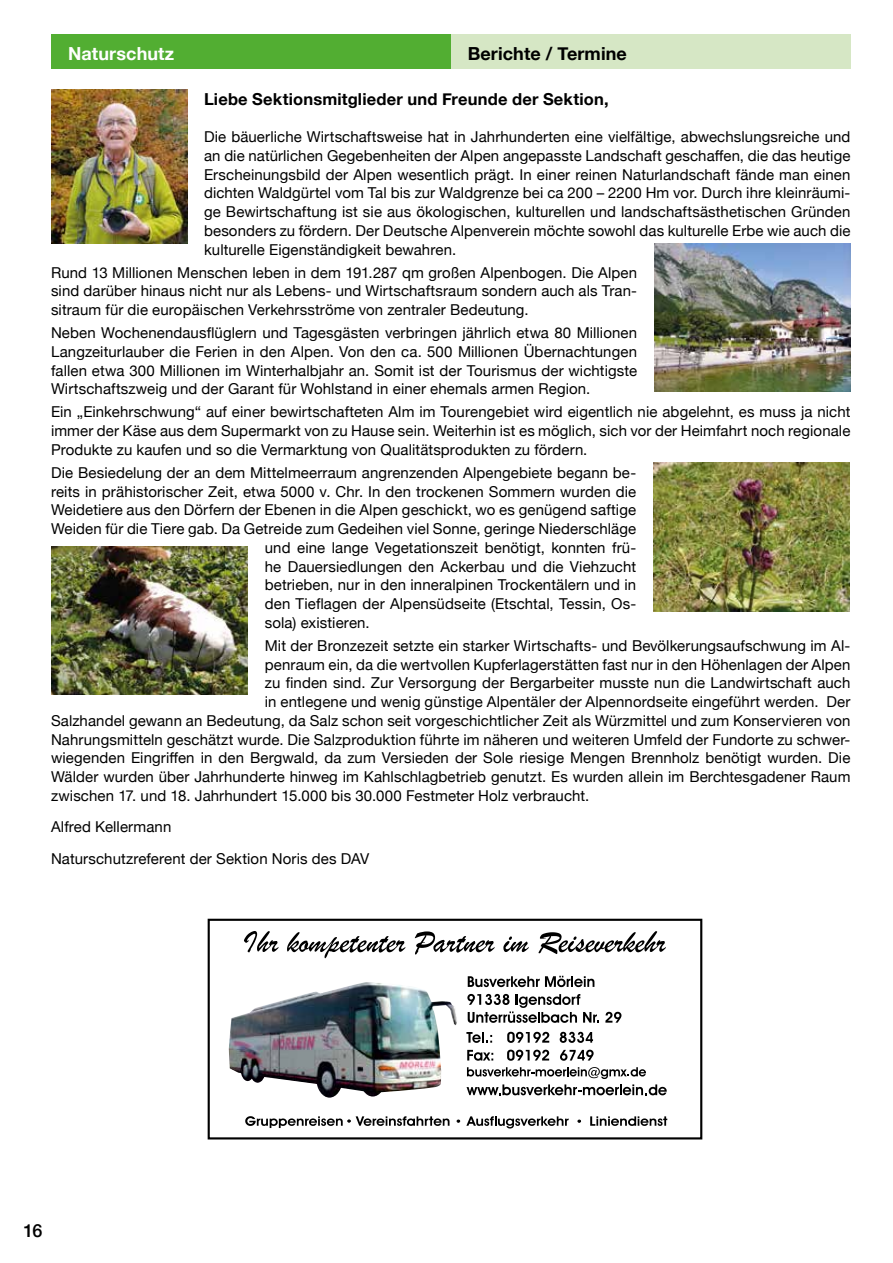
<style>
.page{position:relative;width:893px;height:1263px;background:#fff}
.page>*{position:absolute;margin:0;border:0;box-sizing:border-box;transform-origin:0 0}
.t1{font:700 18px "Helvetica Neue";letter-spacing:.005em;color:#000}
.t2{font:700 18px "Helvetica Neue";letter-spacing:.005em;color:#fff}
.t3{font:500 18px "Helvetica Neue";color:#000}
.t4{font:700 16.5px "Helvetica Neue";letter-spacing:.01em;color:#000}
.t5{font:15px/18.8px "Helvetica Neue";letter-spacing:.005em;color:#000;text-align:justify}
</style>
<div class="page">
<div style="left:451px;top:34px;width:399px;height:34px;background:#d6e7c5"></div>
<div style="left:51px;top:34px;width:400px;height:34px;background:#52ae32"></div>
<img style="left:52px;top:89px;width:135px;height:154px">
<img style="left:654px;top:243px;width:196px;height:149px">
<img style="left:52px;top:546px;width:196px;height:149px">
<img style="left:653px;top:463px;width:196px;height:148px">
<img style="left:321px;top:1093px;width:17px;height:5px">
<img style="left:365px;top:1093px;width:16px;height:3px">
<img style="left:229px;top:982px;width:228px;height:111px">
<div style="left:208px;top:919px;width:494px;height:220px;border:2px solid #000"></div>
<svg style="left:244px;top:931px;width:34px;height:21px"></svg>
<svg style="left:287px;top:932px;width:118px;height:26px"></svg>
<svg style="left:415px;top:931px;width:80px;height:23px"></svg>
<svg style="left:503px;top:936px;width:26px;height:16px"></svg>
<svg style="left:538px;top:931px;width:128px;height:23px"></svg>
<svg style="left:356px;top:1116px;width:93px;height:10px"></svg>
<svg style="left:466px;top:1116px;width:103px;height:12px"></svg>
<svg style="left:590px;top:1116px;width:77px;height:10px"></svg>
<svg style="left:245px;top:1116px;width:105px;height:12px"></svg>
<svg style="left:468px;top:976px;width:126px;height:11px"></svg>
<svg style="left:467px;top:994px;width:132px;height:29px"></svg>
<svg style="left:605px;top:1012px;width:16px;height:11px"></svg>
<svg style="left:466px;top:1032px;width:26px;height:11px"></svg>
<svg style="left:507px;top:1032px;width:42px;height:11px"></svg>
<svg style="left:560px;top:1032px;width:33px;height:11px"></svg>
<svg style="left:467px;top:1050px;width:26px;height:11px"></svg>
<svg style="left:507px;top:1050px;width:42px;height:11px"></svg>
<svg style="left:560px;top:1050px;width:34px;height:11px"></svg>
<svg style="left:467px;top:1067px;width:200px;height:28px"></svg>
<p class="t2" style="left:68px;top:39px;width:108px">Naturschutz</p>
<p class="t1" style="left:468px;top:39px;width:161px">Berichte / Termine</p>
<p class="t4" style="left:204px;top:87px;width:406px">Liebe Sektionsmitglieder und Freunde der Sektion,</p>
<p class="t5" style="left:204px;top:128px;width:648px">Die bäuerliche Wirtschaftsweise hat in Jahrhunderten eine vielfältige, abwechslungsreiche und an die natürlichen Gegebenheiten der Alpen angepasste Landschaft geschaffen, die das heutige Erscheinungsbild der Alpen wesentlich prägt. In einer reinen Naturlandschaft fände man einen dichten Waldgürtel vom Tal bis zur Waldgrenze bei ca 200 – 2200 Hm vor. Durch ihre kleinräumi&shy;ge Bewirtschaftung ist sie aus ökologischen, kulturellen und landschaftsästhetischen Gründen besonders zu fördern. Der Deutsche Alpenverein möchte sowohl das kulturelle Erbe wie auch die kulturelle Eigenständigkeit bewahren.</p>
<p class="t5" style="left:51px;top:264px;width:588px">Rund 13 Millionen Menschen leben in dem 191.287 qm großen Alpenbogen. Die Alpen sind darüber hinaus nicht nur als Lebens- und Wirtschaftsraum sondern auch als Tran&shy;sitraum für die europäischen Verkehrsströme von zentraler Bedeutung.</p>
<p class="t5" style="left:51px;top:324px;width:588px">Neben Wochenendausflüglern und Tagesgästen verbringen jährlich etwa 80 Millionen Langzeiturlauber die Ferien in den Alpen. Von den ca. 500 Millionen Übernachtungen fallen etwa 300 Millionen im Winterhalbjahr an. Somit ist der Tourismus der wichtigste Wirtschaftszweig und der Garant für Wohlstand in einer ehemals armen Region.</p>
<p class="t5" style="left:51px;top:404px;width:801px">Ein „Einkehrschwung“ auf einer bewirtschafteten Alm im Tourengebiet wird eigentlich nie abgelehnt, es muss ja nicht immer der Käse aus dem Supermarkt von zu Hause sein. Weiterhin ist es möglich, sich vor der Heimfahrt noch regionale Produkte zu kaufen und so die Vermarktung von Qualitätsprodukten zu fördern.</p>
<p class="t5" style="left:51px;top:464px;width:587px">Die Besiedelung der an dem Mittelmeerraum angrenzenden Alpengebiete begann be-</p>
<p class="t5" style="left:51px;top:483px;width:587px">reits in prähistorischer Zeit, etwa 5000 v. Chr. In den trockenen Sommern wurden die</p>
<p class="t5" style="left:51px;top:502px;width:587px">Weidetiere aus den Dörfern der Ebenen in die Alpen geschickt, wo es genügend saftige</p>
<p class="t5" style="left:51px;top:520px;width:587px">Weiden für die Tiere gab. Da Getreide zum Gedeihen viel Sonne, geringe Niederschläge</p>
<p class="t5" style="left:265px;top:539px;width:373px">und eine lange Vegetationszeit benötigt, konnten frü-</p>
<p class="t5" style="left:265px;top:558px;width:373px">he Dauersiedlungen den Ackerbau und die Viehzucht</p>
<p class="t5" style="left:265px;top:577px;width:373px">betrieben, nur in den inneralpinen Trockentälern und in</p>
<p class="t5" style="left:265px;top:595px;width:373px">den Tieflagen der Alpensüdseite (Etschtal, Tessin, Os-</p>
<p class="t5" style="left:265px;top:614px;width:106px">sola) existieren.</p>
<p class="t5" style="left:265px;top:637px;width:587px">Mit der Bronzezeit setzte ein starker Wirtschafts- und Bevölkerungsaufschwung im Al-</p>
<p class="t5" style="left:265px;top:656px;width:587px">penraum ein, da die wertvollen Kupferlagerstätten fast nur in den Höhenlagen der Alpen</p>
<p class="t5" style="left:265px;top:675px;width:587px">zu finden sind. Zur Versorgung der Bergarbeiter musste nun die Landwirtschaft auch</p>
<p class="t5" style="left:265px;top:693px;width:587px">in entlegene und wenig günstige Alpentäler der Alpennordseite eingeführt werden. Der</p>
<p class="t5" style="left:51px;top:712px;width:801px">Salzhandel gewann an Bedeutung, da Salz schon seit vorgeschichtlicher Zeit als Würzmittel und zum Konservieren von</p>
<p class="t5" style="left:51px;top:731px;width:801px">Nahrungsmitteln geschätzt wurde. Die Salzproduktion führte im näheren und weiteren Umfeld der Fundorte zu schwer-</p>
<p class="t5" style="left:51px;top:750px;width:801px">wiegenden Eingriffen in den Bergwald, da zum Versieden der Sole riesige Mengen Brennholz benötigt wurden. Die</p>
<p class="t5" style="left:51px;top:768px;width:801px">Wälder wurden über Jahrhunderte hinweg im Kahlschlagbetrieb genutzt. Es wurden allein im Berchtesgadener Raum</p>
<p class="t5" style="left:51px;top:787px;width:540px">zwischen 17. und 18. Jahrhundert 15.000 bis 30.000 Festmeter Holz verbraucht.</p>
<p class="t5" style="left:51px;top:812px;width:320px;line-height:31.5px">Alfred Kellermann<br>Naturschutzreferent der Sektion Noris des DAV</p>
<p class="t3" style="left:24px;top:1216px;width:20px">16</p>
</div>
